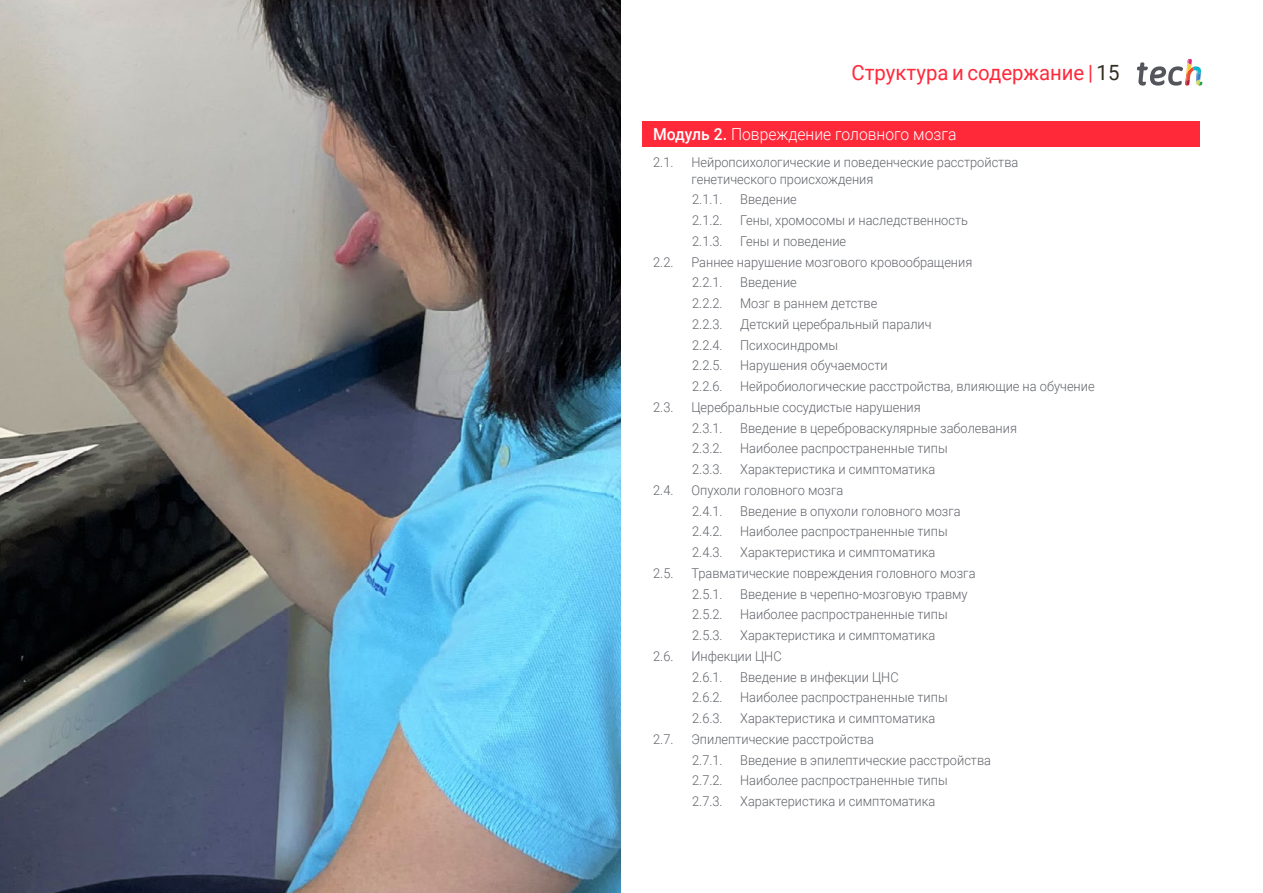
<style>
.page{position:relative;width:1263px;height:893px;background:#fff}
.page>*{position:absolute;margin:0;border:0;box-sizing:border-box;transform-origin:0 0}
.t1{font:21px "Roboto";color:#ff293a}
.t2{font:300 16.5px "Roboto";color:#fff;scale:.95 1}
.t3{font:300 13.5px/20.7px "Roboto";color:#61646a;scale:.95 1}
.s1{color:#312e20}
.s2{font-weight:500}
</style>
<div class="page">
<img style="left:0;top:0;width:621px;height:893px">
<div style="left:642px;top:121px;width:557px;height:25px;background:#ff293a"></div>
<svg style="left:1137px;top:59px;width:65px;height:27px"></svg>
<h1 class="t1" style="left:851px;top:57px;width:269px">Структура и содержание | <span class="s1">15</span></h1>
<p class="t2" style="left:653px;top:123px;width:321px"><span class="s2">Модуль 2.</span> Повреждение головного мозга</p>
<p class="t3" style="left:653px;top:151px;width:23px">2.1.</p>
<p class="t3" style="left:691px;top:154px;width:346px;line-height:16.5px">Нейропсихологические и поведенческие расстройства генетического происхождения</p>
<p class="t3" style="left:692px;top:189px;width:34px">2.1.1.</p>
<p class="t3" style="left:740px;top:189px;width:61px">Введение</p>
<p class="t3" style="left:692px;top:209px;width:34px">2.1.2.</p>
<p class="t3" style="left:740px;top:209px;width:241px">Гены, хромосомы и наследственность</p>
<p class="t3" style="left:692px;top:230px;width:34px">2.1.3.</p>
<p class="t3" style="left:740px;top:230px;width:113px">Гены и поведение</p>
<p class="t3" style="left:653px;top:251px;width:23px">2.2.</p>
<p class="t3" style="left:691px;top:251px;width:297px">Раннее нарушение мозгового кровообращения<br>2.2.1.</p>
<p class="t3" style="left:740px;top:272px;width:61px">Введение</p>
<p class="t3" style="left:692px;top:292px;width:34px">2.2.2.</p>
<p class="t3" style="left:740px;top:292px;width:146px">Мозг в раннем детстве</p>
<p class="t3" style="left:692px;top:313px;width:34px">2.2.3.</p>
<p class="t3" style="left:740px;top:313px;width:203px">Детский церебральный паралич</p>
<p class="t3" style="left:692px;top:334px;width:34px">2.2.4.</p>
<p class="t3" style="left:740px;top:334px;width:104px">Психосиндромы</p>
<p class="t3" style="left:692px;top:355px;width:34px">2.2.5.</p>
<p class="t3" style="left:740px;top:355px;width:157px">Нарушения обучаемости</p>
<p class="t3" style="left:692px;top:375px;width:34px">2.2.6.</p>
<p class="t3" style="left:740px;top:375px;width:375px">Нейробиологические расстройства, влияющие на обучение</p>
<p class="t3" style="left:653px;top:396px;width:23px">2.3.</p>
<p class="t3" style="left:691px;top:396px;width:243px">Церебральные сосудистые нарушения<br>2.3.1.</p>
<p class="t3" style="left:740px;top:417px;width:293px">Введение в цереброваскулярные заболевания</p>
<p class="t3" style="left:692px;top:438px;width:34px">2.3.2.</p>
<p class="t3" style="left:740px;top:438px;width:220px">Наиболее распространенные типы</p>
<p class="t3" style="left:692px;top:458px;width:34px">2.3.3.</p>
<p class="t3" style="left:740px;top:458px;width:207px">Характеристика и симптоматика</p>
<p class="t3" style="left:653px;top:479px;width:23px">2.4.</p>
<p class="t3" style="left:691px;top:479px;width:161px">Опухоли головного мозга<br>2.4.1.</p>
<p class="t3" style="left:740px;top:500px;width:234px">Введение в опухоли головного мозга</p>
<p class="t3" style="left:692px;top:521px;width:34px">2.4.2.</p>
<p class="t3" style="left:740px;top:521px;width:220px">Наиболее распространенные типы</p>
<p class="t3" style="left:692px;top:541px;width:34px">2.4.3.</p>
<p class="t3" style="left:740px;top:541px;width:207px">Характеристика и симптоматика</p>
<p class="t3" style="left:653px;top:562px;width:23px">2.5.</p>
<p class="t3" style="left:691px;top:562px;width:301px">Травматические повреждения головного мозга<br>2.5.1.</p>
<p class="t3" style="left:740px;top:583px;width:241px">Введение в черепно-мозговую травму</p>
<p class="t3" style="left:692px;top:604px;width:34px">2.5.2.</p>
<p class="t3" style="left:740px;top:604px;width:220px">Наиболее распространенные типы</p>
<p class="t3" style="left:692px;top:624px;width:34px">2.5.3.</p>
<p class="t3" style="left:740px;top:624px;width:207px">Характеристика и симптоматика</p>
<p class="t3" style="left:653px;top:645px;width:23px">2.6.</p>
<p class="t3" style="left:691px;top:645px;width:97px">Инфекции ЦНС<br>2.6.1.</p>
<p class="t3" style="left:740px;top:666px;width:168px">Введение в инфекции ЦНС</p>
<p class="t3" style="left:692px;top:687px;width:34px">2.6.2.</p>
<p class="t3" style="left:740px;top:687px;width:220px">Наиболее распространенные типы</p>
<p class="t3" style="left:692px;top:707px;width:34px">2.6.3.</p>
<p class="t3" style="left:740px;top:707px;width:207px">Характеристика и симптоматика</p>
<p class="t3" style="left:653px;top:728px;width:23px">2.7.</p>
<p class="t3" style="left:691px;top:728px;width:194px">Эпилептические расстройства<br>2.7.1.</p>
<p class="t3" style="left:740px;top:749px;width:266px">Введение в эпилептические расстройства</p>
<p class="t3" style="left:692px;top:770px;width:34px">2.7.2.</p>
<p class="t3" style="left:740px;top:770px;width:220px">Наиболее распространенные типы</p>
<p class="t3" style="left:692px;top:790px;width:34px">2.7.3.</p>
<p class="t3" style="left:740px;top:790px;width:207px">Характеристика и симптоматика</p>
</div>
